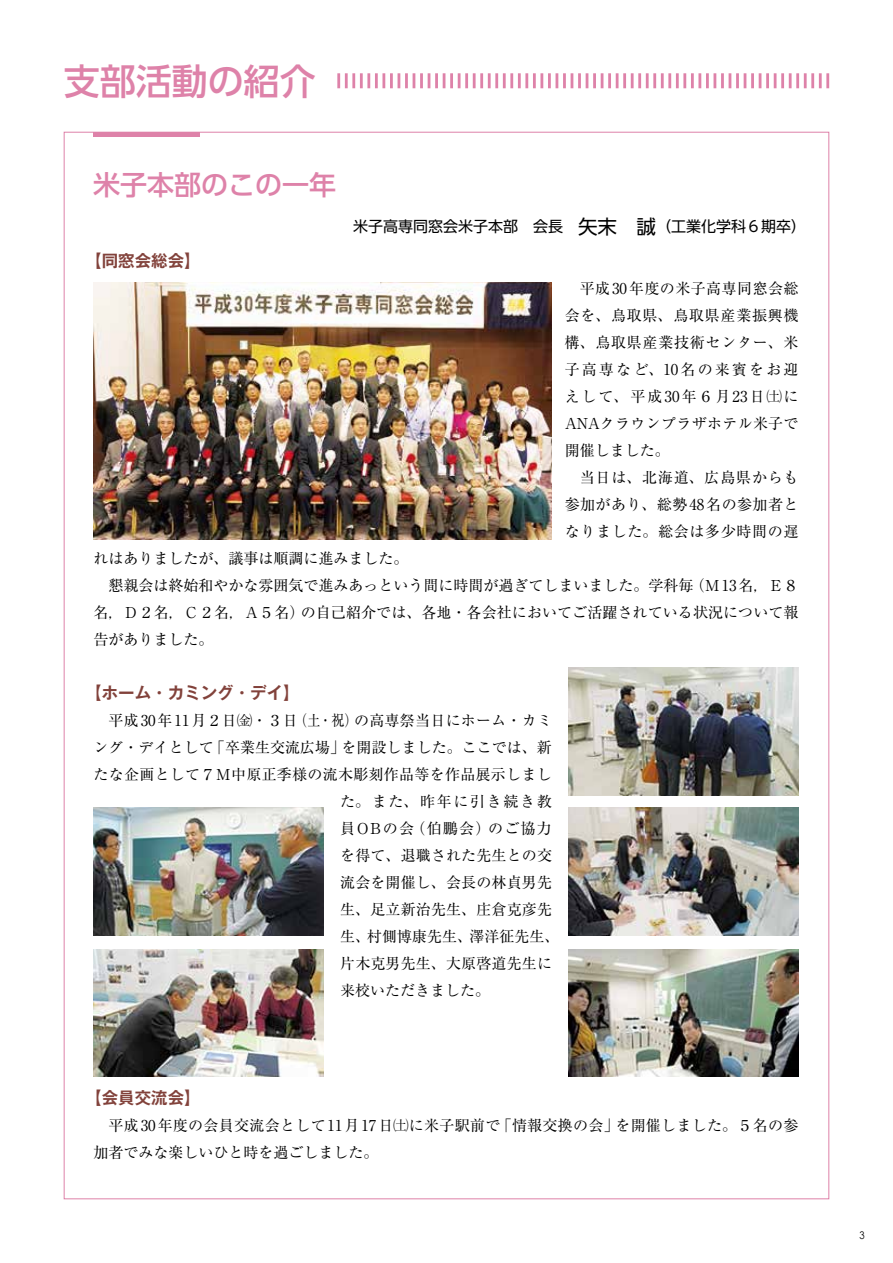
<style>
.page{position:relative;width:893px;height:1263px;background:#fff}
.page>*{position:absolute;margin:0;border:0;box-sizing:border-box;transform-origin:0 0}
.t1{font:500 36px "UD Shin Go Pr 6 N";color:#de82a9}
.t2{font:500 27px "UD Shin Go Pr 6 N";color:#de82a9}
.t3{font:700 16.5px "Gothic MB101 Pr 6 N De";color:#82423b}
.t4{font:15px/27px "Ryumin Pro";letter-spacing:.01em;color:#000;text-align:justify}
.t5{font:15px "UD Shin Go Pr 6 N";color:#000}
.t6{font:15px "Ryumin Pro";letter-spacing:.085em;color:#000}
.t7{font:15px "Ryumin Pro";letter-spacing:.11em;color:#000}
.t8{font:10.5px "Century Gothic";color:#000;scale:.9 1}
.s1{font-size:19.5px}
</style>
<div class="page">
<img style="left:63px;top:131px;width:162px;height:1069px">
<img style="left:94px;top:282px;width:458px;height:257px">
<hr style="left:337px;top:73px;width:3px;height:15px;background:#de82a9">
<hr style="left:345px;top:73px;width:3px;height:15px;background:#de82a9">
<hr style="left:352px;top:73px;width:3px;height:15px;background:#de82a9">
<hr style="left:360px;top:73px;width:3px;height:15px;background:#de82a9">
<hr style="left:367px;top:73px;width:3px;height:15px;background:#de82a9">
<hr style="left:375px;top:73px;width:3px;height:15px;background:#de82a9">
<hr style="left:382px;top:73px;width:3px;height:15px;background:#de82a9">
<hr style="left:390px;top:73px;width:3px;height:15px;background:#de82a9">
<svg style="left:398px;top:73px;width:2px;height:15px"></svg>
<hr style="left:405px;top:73px;width:3px;height:15px;background:#de82a9">
<svg style="left:413px;top:73px;width:2px;height:15px"></svg>
<hr style="left:420px;top:73px;width:3px;height:15px;background:#de82a9">
<svg style="left:428px;top:73px;width:2px;height:15px"></svg>
<hr style="left:435px;top:73px;width:3px;height:15px;background:#de82a9">
<svg style="left:443px;top:73px;width:2px;height:15px"></svg>
<hr style="left:450px;top:73px;width:3px;height:15px;background:#de82a9">
<svg style="left:458px;top:73px;width:2px;height:15px"></svg>
<hr style="left:465px;top:73px;width:3px;height:15px;background:#de82a9">
<hr style="left:473px;top:73px;width:3px;height:15px;background:#de82a9">
<hr style="left:480px;top:73px;width:3px;height:15px;background:#de82a9">
<hr style="left:488px;top:73px;width:3px;height:15px;background:#de82a9">
<hr style="left:495px;top:73px;width:3px;height:15px;background:#de82a9">
<hr style="left:503px;top:73px;width:3px;height:15px;background:#de82a9">
<hr style="left:510px;top:73px;width:3px;height:15px;background:#de82a9">
<hr style="left:518px;top:73px;width:3px;height:15px;background:#de82a9">
<hr style="left:525px;top:73px;width:3px;height:15px;background:#de82a9">
<hr style="left:533px;top:73px;width:3px;height:15px;background:#de82a9">
<hr style="left:540px;top:73px;width:3px;height:15px;background:#de82a9">
<hr style="left:548px;top:73px;width:3px;height:15px;background:#de82a9">
<hr style="left:555px;top:73px;width:3px;height:15px;background:#de82a9">
<hr style="left:563px;top:73px;width:3px;height:15px;background:#de82a9">
<svg style="left:571px;top:73px;width:2px;height:15px"></svg>
<hr style="left:578px;top:73px;width:3px;height:15px;background:#de82a9">
<svg style="left:586px;top:73px;width:2px;height:15px"></svg>
<hr style="left:593px;top:73px;width:3px;height:15px;background:#de82a9">
<svg style="left:601px;top:73px;width:2px;height:15px"></svg>
<hr style="left:608px;top:73px;width:3px;height:15px;background:#de82a9">
<svg style="left:616px;top:73px;width:2px;height:15px"></svg>
<hr style="left:623px;top:73px;width:3px;height:15px;background:#de82a9">
<hr style="left:631px;top:73px;width:3px;height:15px;background:#de82a9">
<hr style="left:638px;top:73px;width:3px;height:15px;background:#de82a9">
<hr style="left:646px;top:73px;width:3px;height:15px;background:#de82a9">
<hr style="left:653px;top:73px;width:3px;height:15px;background:#de82a9">
<hr style="left:661px;top:73px;width:3px;height:15px;background:#de82a9">
<hr style="left:668px;top:73px;width:3px;height:15px;background:#de82a9">
<hr style="left:676px;top:73px;width:3px;height:15px;background:#de82a9">
<hr style="left:683px;top:73px;width:3px;height:15px;background:#de82a9">
<hr style="left:691px;top:73px;width:3px;height:15px;background:#de82a9">
<hr style="left:698px;top:73px;width:3px;height:15px;background:#de82a9">
<hr style="left:706px;top:73px;width:3px;height:15px;background:#de82a9">
<hr style="left:713px;top:73px;width:3px;height:15px;background:#de82a9">
<hr style="left:721px;top:73px;width:3px;height:15px;background:#de82a9">
<svg style="left:729px;top:73px;width:2px;height:15px"></svg>
<hr style="left:736px;top:73px;width:3px;height:15px;background:#de82a9">
<svg style="left:744px;top:73px;width:2px;height:15px"></svg>
<hr style="left:751px;top:73px;width:3px;height:15px;background:#de82a9">
<svg style="left:759px;top:73px;width:2px;height:15px"></svg>
<hr style="left:766px;top:73px;width:3px;height:15px;background:#de82a9">
<svg style="left:774px;top:73px;width:2px;height:15px"></svg>
<hr style="left:781px;top:73px;width:3px;height:15px;background:#de82a9">
<hr style="left:789px;top:73px;width:3px;height:15px;background:#de82a9">
<hr style="left:796px;top:73px;width:3px;height:15px;background:#de82a9">
<hr style="left:804px;top:73px;width:3px;height:15px;background:#de82a9">
<hr style="left:811px;top:73px;width:3px;height:15px;background:#de82a9">
<hr style="left:819px;top:73px;width:3px;height:15px;background:#de82a9">
<hr style="left:826px;top:73px;width:3px;height:15px;background:#de82a9">
<img style="left:569px;top:668px;width:230px;height:127px">
<img style="left:569px;top:808px;width:230px;height:127px">
<img style="left:94px;top:808px;width:229px;height:127px">
<img style="left:569px;top:949px;width:230px;height:128px">
<img style="left:94px;top:949px;width:229px;height:128px">
<h1 class="t1" style="left:64px;top:53px;width:253px">支部活動の紹介</h1>
<h2 class="t2" style="left:93px;top:163px;width:244px">米子本部のこの一年</h2>
<p class="t3" style="left:85px;top:247px;width:117px">【同窓会総会】</p>
<p class="t5" style="left:353px;top:214px;width:454px">米子高専同窓会米子本部　会長　<span class="s1">矢末　誠</span>（工業化学科６期卒）</p>
<p class="t4" style="left:565px;top:274px;width:235px;text-indent:15px">平成30年度の米子高専同窓会総会を、鳥取県、鳥取県産業振興機構、鳥取県産業技術センター、米子高専など、10名の来賓をお迎えして、平成30年６月23日㈯にANAクラウンプラザホテル米子で開催しました。</p>
<p class="t4" style="left:565px;top:463px;width:235px;text-indent:15px">当日は、北海道、広島県からも参加があり、総勢48名の参加者となりました。総会は多少時間の遅</p>
<p class="t4" style="left:94px;top:544px;width:316px">れはありましたが、議事は順調に進みました。</p>
<p class="t4" style="left:109px;top:571px;width:691px">懇親会は終始和やかな雰囲気で進みあっという間に時間が過ぎてしまいました。学科毎（Ｍ13名，Ｅ８</p>
<p class="t4" style="left:94px;top:598px;width:706px">名，Ｄ２名，Ｃ２名，Ａ５名）の自己紹介では、各地・各会社においてご活躍されている状況について報</p>
<p class="t4" style="left:94px;top:625px;width:121px">告がありました。</p>
<p class="t3" style="left:85px;top:679px;width:216px">【ホーム・カミング・デイ】</p>
<p class="t4" style="left:109px;top:706px;width:445px">平成30年11月２日㈮・３日（土・祝）の高専祭当日にホーム・カミ</p>
<p class="t4" style="left:94px;top:733px;width:460px">ング・デイとして「卒業生交流広場」を開設しました。ここでは、新</p>
<p class="t4" style="left:94px;top:760px;width:460px">たな企画として７Ｍ中原正季様の流木彫刻作品等を作品展示しまし</p>
<p class="t7" style="left:340px;top:789px;width:213px">た。また、昨年に引き続き教</p>
<p class="t6" style="left:340px;top:816px;width:213px">員OBの会（伯鵬会）のご協力</p>
<p class="t4" style="left:340px;top:841px;width:213px">を得て、退職された先生との交</p>
<p class="t4" style="left:340px;top:868px;width:213px">流会を開催し、会長の林貞男先</p>
<p class="t4" style="left:340px;top:895px;width:213px">生、足立新治先生、庄倉克彦先</p>
<p class="t4" style="left:340px;top:922px;width:221px">生、村側博康先生、澤洋征先生、</p>
<p class="t4" style="left:340px;top:949px;width:213px">片木克男先生、大原啓道先生に</p>
<p class="t4" style="left:340px;top:976px;width:152px">来校いただきました。</p>
<p class="t3" style="left:85px;top:1084px;width:117px">【会員交流会】</p>
<p class="t4" style="left:94px;top:1111px;width:706px;text-indent:15px">平成30年度の会員交流会として11月17日㈯に米子駅前で「情報交換の会」を開催しました。５名の参加者でみな楽しいひと時を過ごしました。</p>
<p class="t8" style="left:859px;top:1228px;width:7px">3</p>
</div>
